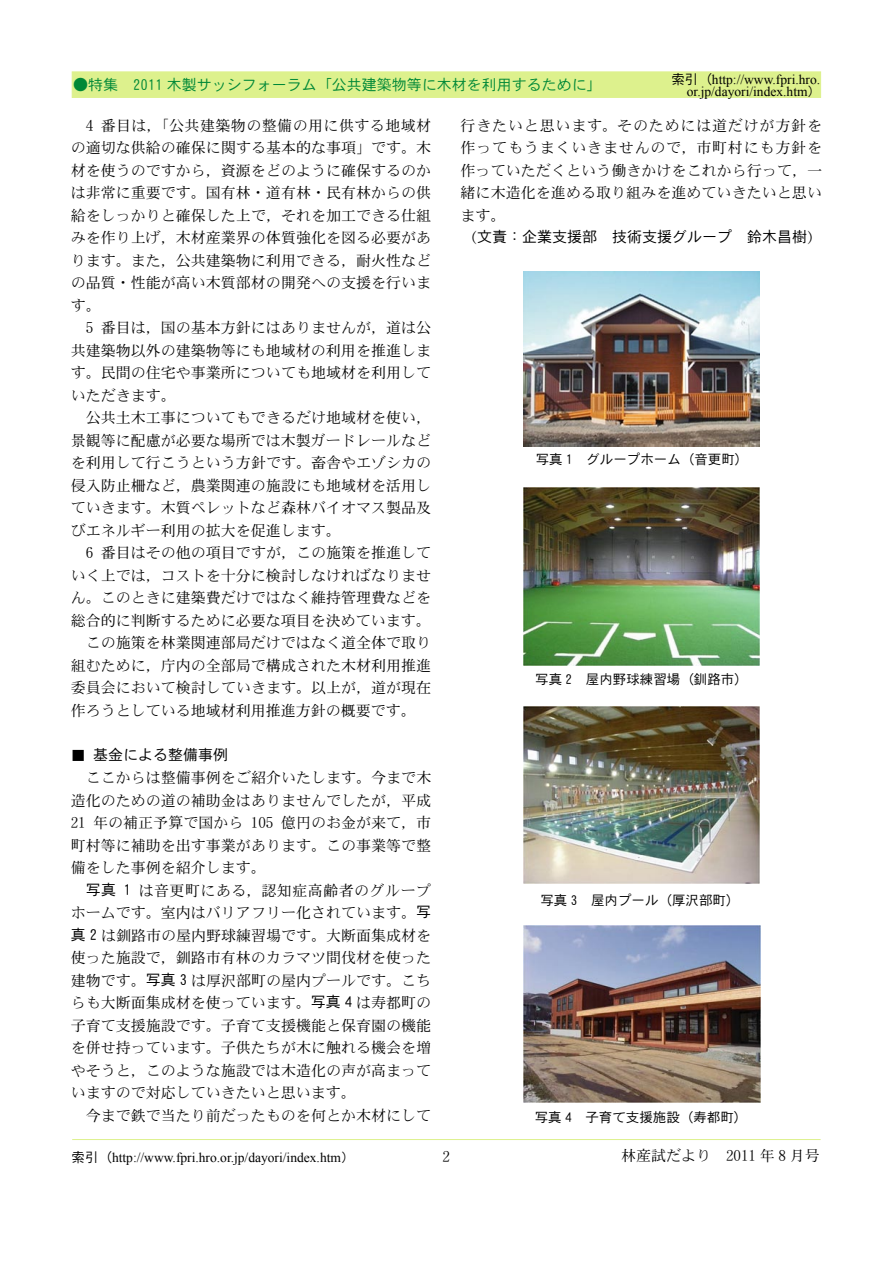
<style>
.page{position:relative;width:893px;height:1263px;background:#fff}
.page>*{position:absolute;margin:0;border:0;box-sizing:border-box;transform-origin:0 0}
.t1{font:15px/22.5px "DFHS Mincho W3 WIN RKSJ H";color:#000}
.t2{font:15px "DFHS Gothic W3 WIN RKSJ H";color:#008837}
.t3{font:15px "DFHS Mincho W3 WIN RKSJ H";letter-spacing:.03em;color:#000}
.t4{font:15px "DFHS Gothic W3 WIN RKSJ H";color:#000}
.t5{font:13.5px/12px "Times New Roman";color:#000;text-align:right}
.t6{font:13.5px "DFHS Gothic W3 WIN RKSJ H";color:#000}
.s1{font-family:"DFHS Gothic W3 WIN RKSJ H"}
.s2{font-family:"MS Gothic"}
.s3{font-family:"DFHS Mincho W3 WIN RKSJ H"}
</style>
<div class="page">
<img style="left:523px;top:488px;width:237px;height:177px">
<img style="left:523px;top:272px;width:237px;height:174px">
<img style="left:523px;top:707px;width:236px;height:177px">
<img style="left:524px;top:925px;width:236px;height:177px">
<svg style="left:72px;top:1139px;width:749px;height:1px"></svg>
<div style="left:72px;top:72px;width:749px;height:25px;background:#ddf18d"></div>
<div style="left:72px;top:72px;width:749px;height:26px;border:1px solid #ddf18d"></div>
<p class="t2" style="left:73px;top:77px;width:530px">●特集　2011 木製サッシフォーラム「公共建築物等に木材を利用するために」</p>
<p class="t5" style="left:671px;top:73px;width:151px"><span class="s1">索引（</span>http://www.fpri.hro. or.jp/dayori/index.htm<span class="s2">）</span></p>
<p class="t1" style="left:71px;top:114px;width:362px">　4 番目は，「公共建築物の整備の用に供する地域材の適切な供給の確保に関する基本的な事項」です。木材を使うのですから，資源をどのように確保するのかは非常に重要です。国有林・道有林・民有林からの供給をしっかりと確保した上で，それを加工できる仕組みを作り上げ，木材産業界の体質強化を図る必要があります。また，公共建築物に利用できる，耐火性などの品質・性能が高い木質部材の開発への支援を行います。<br>　5 番目は，国の基本方針にはありませんが，道は公共建築物以外の建築物等にも地域材の利用を推進します。民間の住宅や事業所についても地域材を利用していただきます。<br>　公共土木工事についてもできるだけ地域材を使い，景観等に配慮が必要な場所では木製ガードレールなどを利用して行こうという方針です。畜舎やエゾシカの侵入防止柵など，農業関連の施設にも地域材を活用していきます。木質ペレットなど森林バイオマス製品及びエネルギー利用の拡大を促進します。<br>　6 番目はその他の項目ですが，この施策を推進していく上では，コストを十分に検討しなければなりません。このときに建築費だけではなく維持管理費などを総合的に判断するために必要な項目を決めています。　この施策を林業関連部局だけではなく道全体で取り組むために，庁内の全部局で構成された木材利用推進委員会において検討していきます。以上が，道が現在作ろうとしている地域材利用推進方針の概要です。</p>
<p class="t4" style="left:71px;top:747px;width:159px"><span class="s3">■</span> 基金による整備事例</p>
<p class="t1" style="left:71px;top:767px;width:362px">　ここからは整備事例をご紹介いたします。今まで木</p>
<p class="t1" style="left:71px;top:789px;width:362px">造化のための道の補助金はありませんでしたが，平成</p>
<p class="t1" style="left:71px;top:812px;width:362px">21 年の補正予算で国から 105 億円のお金が来て，市</p>
<p class="t1" style="left:71px;top:834px;width:362px">町村等に補助を出す事業があります。この事業等で整</p>
<p class="t1" style="left:71px;top:857px;width:196px">備をした事例を紹介します。</p>
<p class="t3" style="left:86px;top:883px;width:347px"><span class="s1">写真 1</span> は音更町にある，認知症高齢者のグループ</p>
<p class="t1" style="left:71px;top:902px;width:362px">ホームです。室内はバリアフリー化されています。<span class="s1">写</span></p>
<p class="t1" style="left:71px;top:924px;width:362px"><span class="s1">真 2</span> は釧路市の屋内野球練習場です。大断面集成材を</p>
<p class="t1" style="left:71px;top:947px;width:362px">使った施設で，釧路市有林のカラマツ間伐材を使った</p>
<p class="t1" style="left:71px;top:969px;width:362px">建物です。<span class="s1">写真 3</span> は厚沢部町の屋内プールです。こち</p>
<p class="t1" style="left:71px;top:992px;width:362px">らも大断面集成材を使っています。<span class="s1">写真 4</span> は寿都町の</p>
<p class="t1" style="left:71px;top:1014px;width:362px">子育て支援施設です。子育て支援機能と保育園の機能</p>
<p class="t1" style="left:71px;top:1037px;width:362px">を併せ持っています。子供たちが木に触れる機会を増</p>
<p class="t1" style="left:71px;top:1059px;width:362px">やそうと，このような施設では木造化の声が高まって</p>
<p class="t1" style="left:71px;top:1082px;width:286px">いますので対応していきたいと思います。</p>
<p class="t1" style="left:71px;top:1104px;width:362px">　今まで鉄で当たり前だったものを何とか木材にして</p>
<p class="t1" style="left:461px;top:114px;width:363px">行きたいと思います。そのためには道だけが方針を作ってもうまくいきませんので，市町村にも方針を作っていただくという働きかけをこれから行って，一緒に木造化を進める取り組みを進めていきたいと思います。<br>（<span class="s1">文責：企業支援部　技術支援グループ　鈴木昌樹</span>）</p>
<p class="t6" style="left:536px;top:452px;width:214px">写真 1　グループホーム（音更町）</p>
<p class="t6" style="left:535px;top:673px;width:214px">写真 2　屋内野球練習場（釧路市）</p>
<p class="t6" style="left:540px;top:893px;width:201px">写真 3　屋内プール（厚沢部町）</p>
<p class="t6" style="left:535px;top:1111px;width:214px">写真 4　子育て支援施設（寿都町）</p>
<p class="t5" style="left:71px;top:1151px;width:284px"><span class="s1">索引（</span>http://www.fpri.hro.or.jp/dayori/index.htm<span class="s2">）</span></p>
<p class="t1" style="left:442px;top:1145px;width:9px">2</p>
<p class="t1" style="left:606px;top:1144px;width:215px">　林産試だより　2011 年 8 月号</p>
</div>
